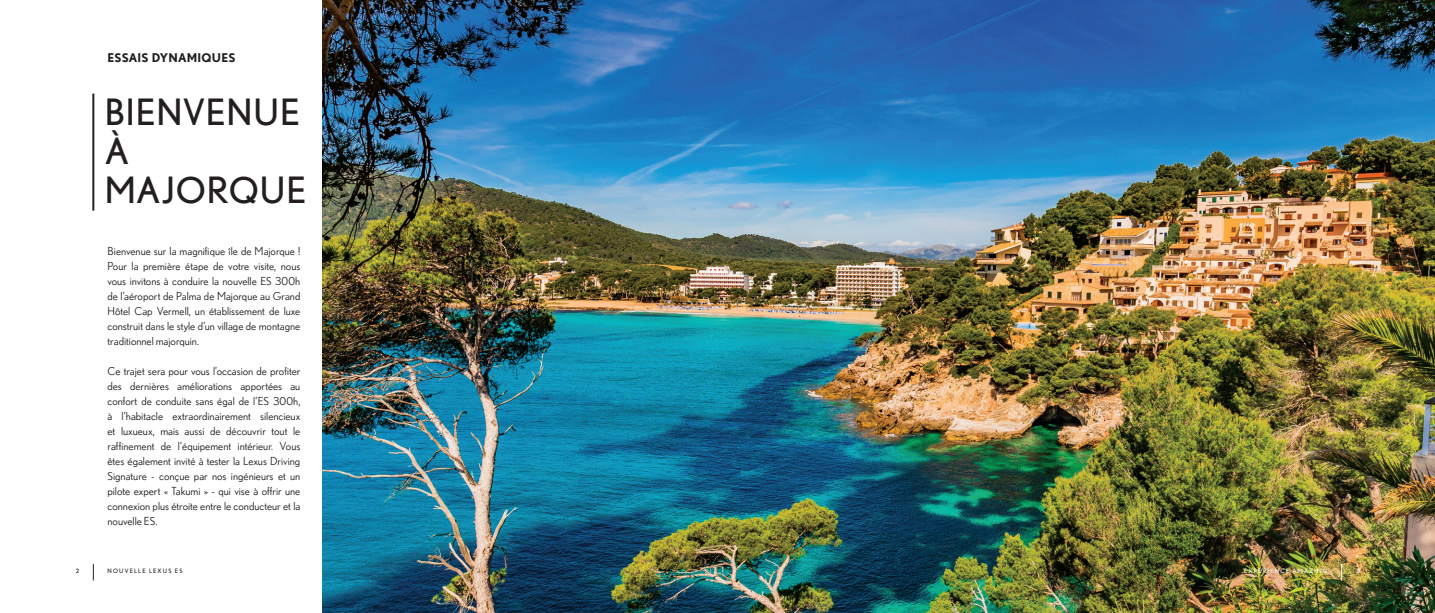
<style>
.page{position:relative;width:1435px;height:613px;background:#fff}
.page>*{position:absolute;margin:0;border:0;box-sizing:border-box;transform-origin:0 0}
.H1-BLACK-BORDER{font:36px/39px "Nobel";letter-spacing:.025em;color:#231f20}
.H1-BLACK{font:700 12px "Nobel";letter-spacing:.015em;color:#231f20}
.TEXT-REGULAR-BLACK{font:11px/15px "Nobel";color:#231f20;text-align:justify}
.t1{font:6px "Nobel";letter-spacing:.2em;color:#fff}
.t2{font:6px "Nobel";letter-spacing:.2em;color:#231f20}
</style>
<div class="page">
<img style="left:322px;top:0;width:1112px;height:612px">
<hr style="left:92px;top:94px;width:2px;height:116px;background:#231f20">
<svg style="left:93px;top:564px;width:1px;height:16px"></svg>
<svg style="left:1341px;top:563px;width:1px;height:17px"></svg>
<p class="H1-BLACK" style="left:107px;top:50px;width:129px">ESSAIS DYNAMIQUES</p>
<p class="H1-BLACK-BORDER" style="left:105px;top:92px;width:203px">BIENVENUE<br>À<br>MAJORQUE</p>
<p class="TEXT-REGULAR-BLACK" style="left:107px;top:243px;width:194px">Bienvenue sur la magnifique île de Majorque !<br>Pour la première étape de votre visite, nous vous invitons à conduire la nouvelle ES 300h de l’aéroport de Palma de Majorque au Grand Hôtel Cap Vermell, un établissement de luxe construit dans le style d’un village de montagne traditionnel majorquin.</p>
<p class="TEXT-REGULAR-BLACK" style="left:107px;top:363px;width:194px">Ce trajet sera pour vous l’occasion de profiter des dernières améliorations apportées au confort de conduite sans égal de l’ES 300h, à l’habitacle extraordinairement silencieux et luxueux, mais aussi de découvrir tout le raffinement de l’équipement intérieur. Vous êtes également invité à tester la Lexus Driving Signature - conçue par nos ingénieurs et un pilote expert « Takumi » - qui vise à offrir une connexion plus étroite entre le conducteur et la nouvelle ES.</p>
<p class="t2" style="left:76px;top:567px;width:5px">2</p>
<p class="t2" style="left:107px;top:567px;width:76px">NOUVELLE LEXUS ES</p>
<p class="t1" style="left:1243px;top:567px;width:85px">EXPERIENCE AMAZING</p>
<p class="t1" style="left:1356px;top:567px;width:5px">3</p>
</div>
